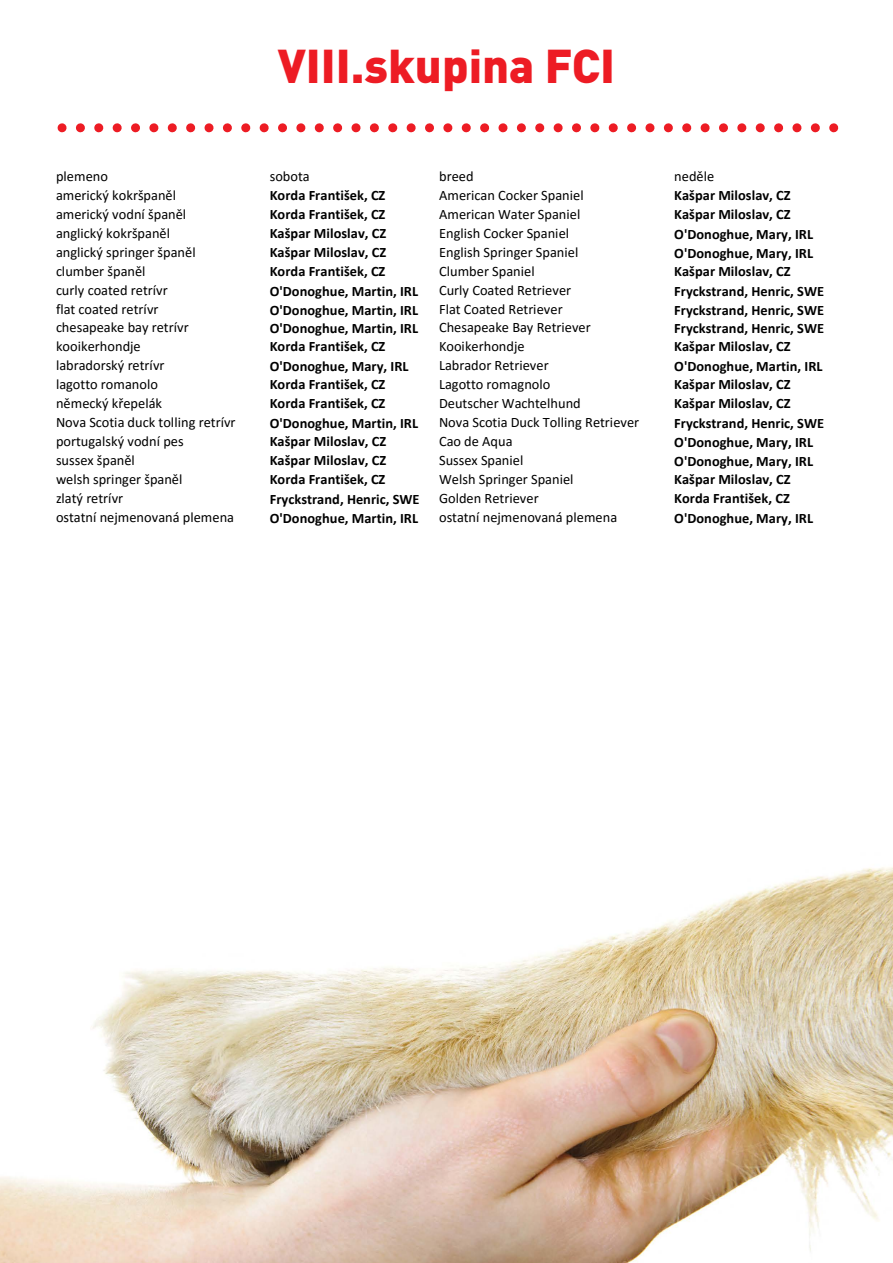
<style>
.page{position:relative;width:893px;height:1263px;background:#fff}
.page>*{position:absolute;margin:0;border:0;box-sizing:border-box;transform-origin:0 0}
.t1{font:900 46.8px "DIN Pro";color:#ed1c24}
.t2{font:14.4px "Calibri";color:#000}
.t3{font:700 14.4px "Calibri";letter-spacing:.005em;color:#000}
</style>
<div class="page">
<img style="left:0;top:867px;width:893px;height:396px">
<svg style="left:80px;top:123px;width:740px;height:9px"></svg>
<h1 class="t1" style="left:278px;top:34px;width:339px">VIII.skupina FCI</h1>
<p class="t2" style="left:56px;top:166px;width:54px">plemeno</p>
<p class="t2" style="left:270px;top:166px;width:42px">sobota</p>
<p class="t2" style="left:439px;top:166px;width:36px">breed</p>
<p class="t2" style="left:674px;top:166px;width:42px">neděle</p>
<p class="t2" style="left:56px;top:185px;width:122px">americký kokršpaněl</p>
<p class="t3" style="left:270px;top:185px;width:117px">Korda František, CZ</p>
<p class="t2" style="left:439px;top:185px;width:146px">American Cocker Spaniel</p>
<p class="t3" style="left:674px;top:185px;width:118px">Kašpar Miloslav, CZ</p>
<p class="t2" style="left:56px;top:204px;width:132px">americký vodní španěl</p>
<p class="t3" style="left:270px;top:204px;width:117px">Korda František, CZ</p>
<p class="t2" style="left:439px;top:204px;width:143px">American Water Spaniel</p>
<p class="t3" style="left:674px;top:204px;width:118px">Kašpar Miloslav, CZ</p>
<p class="t2" style="left:56px;top:223px;width:116px">anglický kokršpaněl</p>
<p class="t3" style="left:270px;top:223px;width:118px">Kašpar Miloslav, CZ</p>
<p class="t2" style="left:439px;top:223px;width:132px">English Cocker Spaniel</p>
<p class="t3" style="left:674px;top:224px;width:140px">O'Donoghue, Mary, IRL</p>
<p class="t2" style="left:56px;top:242px;width:141px">anglický springer španěl</p>
<p class="t3" style="left:270px;top:242px;width:118px">Kašpar Miloslav, CZ</p>
<p class="t2" style="left:439px;top:242px;width:141px">English Springer Spaniel</p>
<p class="t3" style="left:674px;top:243px;width:140px">O'Donoghue, Mary, IRL</p>
<p class="t2" style="left:56px;top:261px;width:91px">clumber španěl</p>
<p class="t3" style="left:270px;top:261px;width:117px">Korda František, CZ</p>
<p class="t2" style="left:439px;top:261px;width:97px">Clumber Spaniel</p>
<p class="t3" style="left:674px;top:261px;width:118px">Kašpar Miloslav, CZ</p>
<p class="t2" style="left:56px;top:280px;width:113px">curly coated retrívr</p>
<p class="t3" style="left:270px;top:281px;width:150px">O'Donoghue, Martin, IRL</p>
<p class="t2" style="left:439px;top:280px;width:134px">Curly Coated Retriever</p>
<p class="t3" style="left:674px;top:281px;width:151px">Fryckstrand, Henric, SWE</p>
<p class="t2" style="left:56px;top:299px;width:104px">flat coated retrívr</p>
<p class="t3" style="left:270px;top:300px;width:150px">O'Donoghue, Martin, IRL</p>
<p class="t2" style="left:439px;top:299px;width:125px">Flat Coated Retriever</p>
<p class="t3" style="left:674px;top:300px;width:151px">Fryckstrand, Henric, SWE</p>
<p class="t2" style="left:56px;top:318px;width:134px">chesapeake bay retrívr</p>
<p class="t3" style="left:270px;top:318px;width:150px">O'Donoghue, Martin, IRL</p>
<p class="t2" style="left:439px;top:318px;width:153px">Chesapeake Bay Retriever</p>
<p class="t3" style="left:674px;top:318px;width:151px">Fryckstrand, Henric, SWE</p>
<p class="t2" style="left:56px;top:337px;width:86px">kooikerhondje</p>
<p class="t3" style="left:270px;top:336px;width:117px">Korda František, CZ</p>
<p class="t2" style="left:439px;top:337px;width:87px">Kooikerhondje</p>
<p class="t3" style="left:674px;top:336px;width:118px">Kašpar Miloslav, CZ</p>
<p class="t2" style="left:56px;top:356px;width:110px">labradorský retrívr</p>
<p class="t3" style="left:270px;top:356px;width:140px">O'Donoghue, Mary, IRL</p>
<p class="t2" style="left:439px;top:356px;width:111px">Labrador Retriever</p>
<p class="t3" style="left:674px;top:356px;width:150px">O'Donoghue, Martin, IRL</p>
<p class="t2" style="left:56px;top:375px;width:103px">lagotto romanolo</p>
<p class="t3" style="left:270px;top:374px;width:117px">Korda František, CZ</p>
<p class="t2" style="left:439px;top:375px;width:113px">Lagotto romagnolo</p>
<p class="t3" style="left:674px;top:374px;width:118px">Kašpar Miloslav, CZ</p>
<p class="t2" style="left:56px;top:394px;width:108px">německý křepelák</p>
<p class="t3" style="left:270px;top:393px;width:117px">Korda František, CZ</p>
<p class="t2" style="left:439px;top:394px;width:143px">Deutscher Wachtelhund</p>
<p class="t3" style="left:674px;top:393px;width:118px">Kašpar Miloslav, CZ</p>
<p class="t2" style="left:56px;top:412px;width:181px">Nova Scotia duck tolling retrívr</p>
<p class="t3" style="left:270px;top:413px;width:150px">O'Donoghue, Martin, IRL</p>
<p class="t2" style="left:439px;top:412px;width:202px">Nova Scotia Duck Tolling Retriever</p>
<p class="t3" style="left:674px;top:413px;width:151px">Fryckstrand, Henric, SWE</p>
<p class="t2" style="left:56px;top:431px;width:129px">portugalský vodní pes</p>
<p class="t3" style="left:270px;top:431px;width:118px">Kašpar Miloslav, CZ</p>
<p class="t2" style="left:439px;top:431px;width:75px">Cao de Aqua</p>
<p class="t3" style="left:674px;top:432px;width:140px">O'Donoghue, Mary, IRL</p>
<p class="t2" style="left:56px;top:450px;width:80px">sussex španěl</p>
<p class="t3" style="left:270px;top:450px;width:118px">Kašpar Miloslav, CZ</p>
<p class="t2" style="left:439px;top:450px;width:86px">Sussex Spaniel</p>
<p class="t3" style="left:674px;top:451px;width:140px">O'Donoghue, Mary, IRL</p>
<p class="t2" style="left:56px;top:469px;width:128px">welsh springer španěl</p>
<p class="t3" style="left:270px;top:469px;width:117px">Korda František, CZ</p>
<p class="t2" style="left:439px;top:469px;width:136px">Welsh Springer Spaniel</p>
<p class="t3" style="left:674px;top:469px;width:118px">Kašpar Miloslav, CZ</p>
<p class="t2" style="left:56px;top:488px;width:69px">zlatý retrívr</p>
<p class="t3" style="left:270px;top:489px;width:151px">Fryckstrand, Henric, SWE</p>
<p class="t2" style="left:439px;top:488px;width:101px">Golden Retriever</p>
<p class="t3" style="left:674px;top:488px;width:117px">Korda František, CZ</p>
<p class="t2" style="left:56px;top:507px;width:180px">ostatní nejmenovaná plemena</p>
<p class="t3" style="left:270px;top:508px;width:150px">O'Donoghue, Martin, IRL</p>
<p class="t2" style="left:439px;top:507px;width:180px">ostatní nejmenovaná plemena</p>
<p class="t3" style="left:674px;top:508px;width:140px">O'Donoghue, Mary, IRL</p>
</div>
